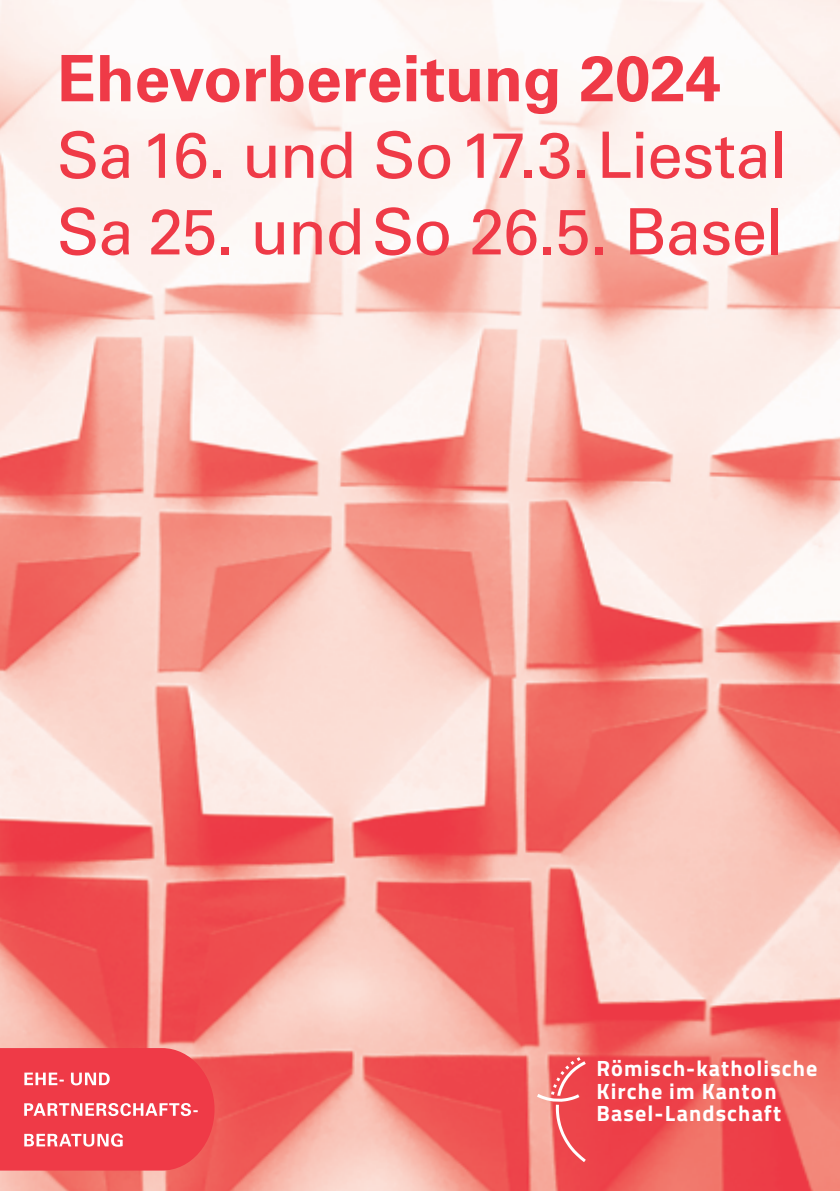
<style>
.page{position:relative;width:840px;height:1191px;background:#fff}
.page>*{position:absolute;margin:0;border:0;box-sizing:border-box;transform-origin:0 0}
.t1{font:64px/76.6px "Univers LT Std";letter-spacing:-.02em;color:#ef3a47}
.t2{font:700 64px "Univers LT Std";letter-spacing:-.005em;color:#ef3a47}
.t3{font:700 22.2px "Titillium Web";letter-spacing:.05em;color:#fff}
</style>
<div class="page">
<img style="left:0;top:0;width:839px;height:1191px">
<svg style="left:0;top:1048px;width:214px;height:122px;background:#f04b56"></svg>
<svg style="left:536px;top:1057px;width:49px;height:105px;background:#f17777"></svg>
<h1 class="t2" style="left:57px;top:41px;width:665px">Ehevorbereitung 2024</h1>
<h1 class="t1" style="left:57px;top:117px;width:731px">Sa 16. und So 17.3.Liestal<br>Sa 25. undSo 26.5. Basel</h1>
<p class="t3" style="left:596px;top:1051px;width:222px">Römisch-katholische</p>
<p class="t3" style="left:596px;top:1073px;width:181px">Kirche im Kanton</p>
<p class="t3" style="left:596px;top:1096px;width:186px">Basel-Landschaft</p>
</div>
